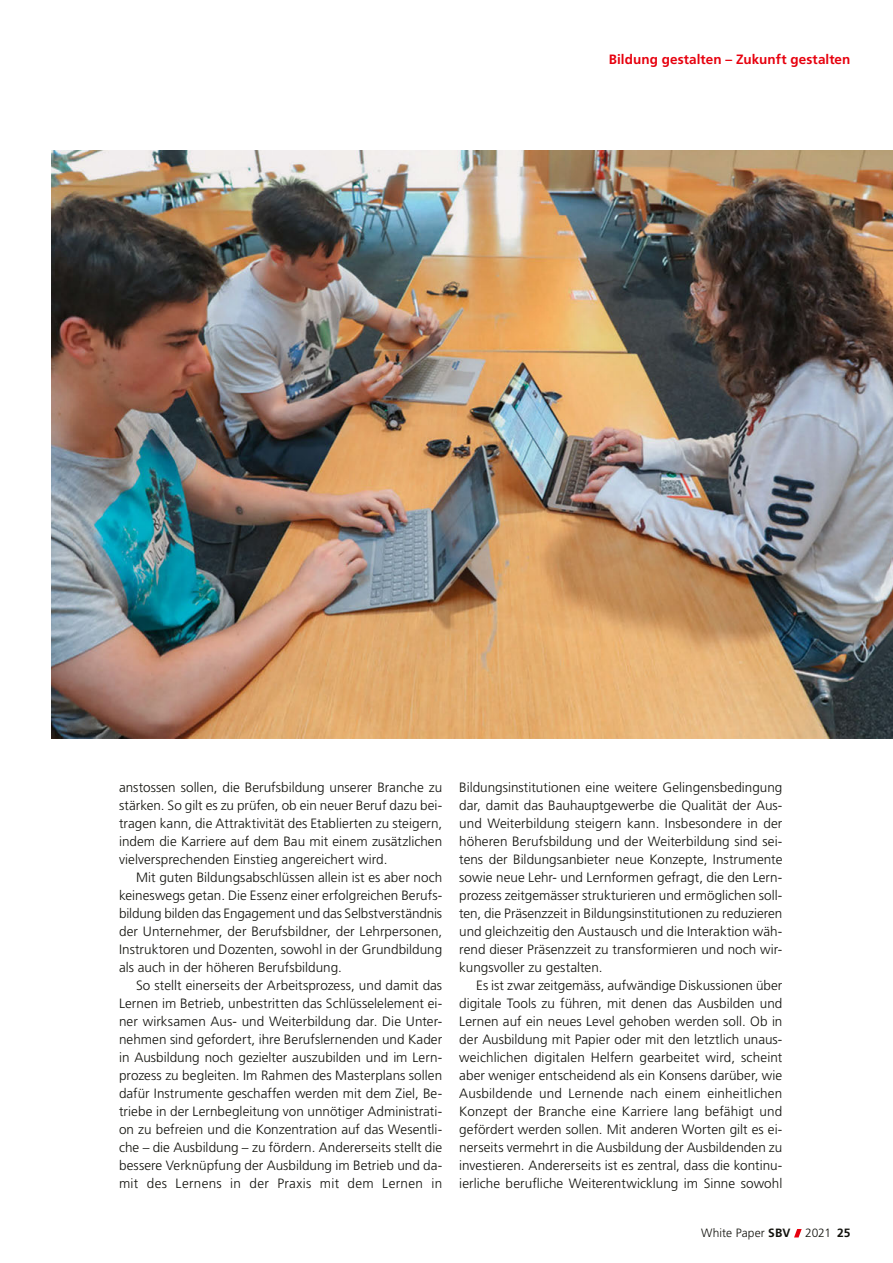
<style>
.page{position:relative;width:893px;height:1263px;background:#fff}
.page>*{position:absolute;margin:0;border:0;box-sizing:border-box;transform-origin:0 0}
.t1{font:300 13.5px/18px "Frutiger LT Std";letter-spacing:.005em;color:#12120d;text-align:justify}
.t2{font:700 13.5px "Frutiger LT Std";letter-spacing:.005em;color:#e7000e}
.t3{font:300 12px "Frutiger LT Std";color:#12120d}
.s1{font-weight:700}
</style>
<div class="page">
<svg style="left:794px;top:1229px;width:8px;height:8px"></svg>
<img style="left:51px;top:151px;width:842px;height:587px">
<p class="t2" style="left:609px;top:52px;width:243px">Bildung gestalten – Zukunft gestalten</p>
<p class="t1" style="left:119px;top:779px;width:325px">anstossen sollen, die Berufsbildung unserer Branche zu stärken. So gilt es zu prüfen, ob ein neuer Beruf dazu bei&shy;tragen kann, die Attraktivität des Etablierten zu steigern, indem die Karriere auf dem Bau mit einem zusätzlichen vielversprechenden Einstieg angereichert wird.</p>
<p class="t1" style="left:119px;top:869px;width:325px;text-indent:17px">Mit guten Bildungsabschlüssen allein ist es aber noch keineswegs getan. Die Essenz einer erfolgreichen Berufs&shy;bildung bilden das Engagement und das Selbstverständnis der Unternehmer, der Berufsbildner, der Lehrpersonen, Instruktoren und Dozenten, sowohl in der Grundbildung als auch in der höheren Berufsbildung.</p>
<p class="t1" style="left:119px;top:976px;width:325px;text-indent:17px">So stellt einerseits der Arbeitsprozess, und damit das Lernen im Betrieb, unbestritten das Schlüsselelement ei&shy;ner wirksamen Aus- und Weiterbildung dar. Die Unter&shy;nehmen sind gefordert, ihre Berufslernenden und Kader in Ausbildung noch gezielter auszubilden und im Lern&shy;prozess zu begleiten. Im Rahmen des Masterplans sollen dafür Instrumente geschaffen werden mit dem Ziel, Be&shy;triebe in der Lernbegleitung von unnötiger Administrati&shy;on zu befreien und die Konzentration auf das Wesentli&shy;che – die Ausbildung – zu fördern. Andererseits stellt die bessere Verknüpfung der Ausbildung im Betrieb und da&shy;mit des Lernens in der Praxis mit dem Lernen in</p>
<p class="t1" style="left:459px;top:778px;width:325px">Bildungsinstitutionen eine weitere Gelingensbedingung dar, damit das Bauhauptgewerbe die Qualität der Aus&shy;und Weiterbildung steigern kann. Insbesondere in der höheren Berufsbildung und der Weiterbildung sind sei&shy;tens der Bildungsanbieter neue Konzepte, Instrumente sowie neue Lehr- und Lernformen gefragt, die den Lern&shy;prozess zeitgemässer strukturieren und ermöglichen soll&shy;ten, die Präsenzzeit in Bildungsinstitutionen zu reduzieren und gleichzeitig den Austausch und die Interaktion wäh&shy;rend dieser Präsenzzeit zu transformieren und noch wir&shy;kungsvoller zu gestalten.</p>
<p class="t1" style="left:459px;top:976px;width:325px;text-indent:17px">Es ist zwar zeitgemäss, aufwändige Diskussionen über digitale Tools zu führen, mit denen das Ausbilden und Lernen auf ein neues Level gehoben werden soll. Ob in der Ausbildung mit Papier oder mit den letztlich unaus&shy;weichlichen digitalen Helfern gearbeitet wird, scheint aber weniger entscheidend als ein Konsens darüber, wie Ausbildende und Lernende nach einem einheitlichen Konzept der Branche eine Karriere lang befähigt und gefördert werden sollen. Mit anderen Worten gilt es ei&shy;nerseits vermehrt in die Ausbildung der Ausbildenden zu investieren. Andererseits ist es zentral, dass die kontinu&shy;ierliche berufliche Weiterentwicklung im Sinne sowohl</p>
<p class="t3" style="left:701px;top:1226px;width:151px">White Paper <span class="s1">SBV</span> 2021 <span class="s1">25</span></p>
</div>
